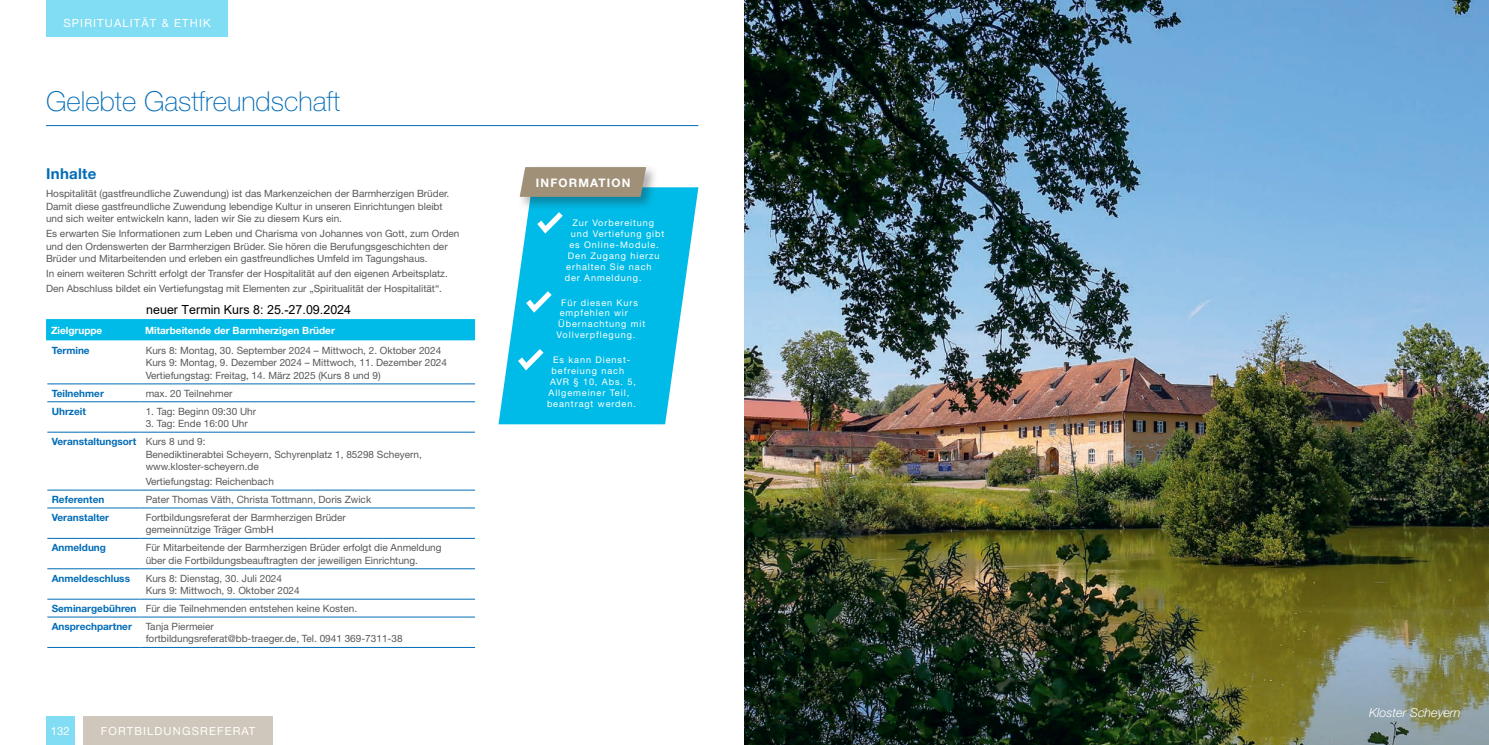
<style>
.page{position:relative;width:1489px;height:745px;background:#fff}
.page>*{position:absolute;margin:0;border:0;box-sizing:border-box;transform-origin:0 0}
.t1{font:100 27.5px "Helvetica Neue";color:#006cb7}
.t2{font:700 15px "Helvetica Neue";letter-spacing:.02em;color:#006cb7}
.t3{font:12.5px "Arial";color:#000}
.t4{font:italic 300 12.5px "Helvetica Neue";color:#fff}
.t5{font:700 11.75px "Helvetica Neue";letter-spacing:.1em;color:#fff}
.t6{font:11.25px "Helvetica Neue";letter-spacing:.1em;color:#fff}
.t7{font:10px/12.5px "Helvetica Neue";color:#57585a}
.t8{font:700 10px "Helvetica Neue";color:#006cb7}
.t9{font:700 10px "Helvetica Neue";color:#fff}
.t10{font:9.12px "Helvetica Neue";letter-spacing:.1em;color:#fff}
.s1{font-weight:700;color:#006cb7}
</style>
<div class="page">
<div style="left:83px;top:716px;width:190px;height:28px;background:#cfc7bb"></div>
<div style="left:46px;top:716px;width:29px;height:28px;background:#80ddf3"></div>
<div style="left:46px;top:0;width:182px;height:37px;background:#80ddf3"></div>
<hr style="left:46px;top:125px;width:652px;height:1px;background:#006cb7">
<div style="left:46px;top:319px;width:429px;height:21px;background:#00bbe7"></div>
<hr style="left:47px;top:383px;width:94px;height:1px;background:#006cb7">
<hr style="left:141px;top:383px;width:334px;height:1px;background:#006cb7">
<hr style="left:47px;top:401px;width:94px;height:1px;background:#006cb7">
<hr style="left:141px;top:401px;width:334px;height:1px;background:#006cb7">
<hr style="left:47px;top:431px;width:94px;height:1px;background:#006cb7">
<hr style="left:141px;top:431px;width:334px;height:1px;background:#006cb7">
<hr style="left:47px;top:489px;width:94px;height:1px;background:#006cb7">
<hr style="left:141px;top:489px;width:334px;height:1px;background:#006cb7">
<hr style="left:47px;top:507px;width:94px;height:1px;background:#006cb7">
<hr style="left:141px;top:507px;width:334px;height:1px;background:#006cb7">
<hr style="left:47px;top:537px;width:94px;height:1px;background:#006cb7">
<hr style="left:141px;top:537px;width:334px;height:1px;background:#006cb7">
<hr style="left:47px;top:568px;width:94px;height:1px;background:#006cb7">
<hr style="left:141px;top:568px;width:334px;height:1px;background:#006cb7">
<hr style="left:47px;top:598px;width:94px;height:1px;background:#006cb7">
<hr style="left:141px;top:598px;width:334px;height:1px;background:#006cb7">
<hr style="left:47px;top:616px;width:94px;height:1px;background:#006cb7">
<hr style="left:141px;top:616px;width:334px;height:1px;background:#006cb7">
<hr style="left:47px;top:646px;width:94px;height:1px;background:#006cb7">
<hr style="left:141px;top:646px;width:334px;height:1px;background:#006cb7">
<img style="left:744px;top:0;width:744px;height:744px">
<svg style="left:498px;top:187px;width:200px;height:237px;fill:#00bbe7"></svg>
<svg style="left:532px;top:210px;width:36px;height:27px"></svg>
<svg style="left:521px;top:285px;width:36px;height:31px"></svg>
<svg style="left:512px;top:343px;width:37px;height:31px"></svg>
<div style="left:517px;top:164px;width:142px;height:46px;background:#231f20;opacity:.35"></div>
<svg style="left:519px;top:167px;width:127px;height:30px"></svg>
<p class="t6" style="left:63px;top:16px;width:149px">SPIRITUALITÄT &amp; ETHIK</p>
<h1 class="t1" style="left:46px;top:86px;width:296px">Gelebte Gastfreundschaft</h1>
<h2 class="t2" style="left:46px;top:164px;width:52px">Inhalte</h2>
<p class="t7" style="left:46px;top:187px;width:404px">Hospitalität (gastfreundliche Zuwendung) ist das Markenzeichen der Barmherzigen Brüder.<br>Damit diese gastfreundliche Zuwendung lebendige Kultur in unseren Einrichtungen bleibt und sich weiter entwickeln kann, laden wir Sie zu diesem Kurs ein.</p>
<p class="t7" style="left:46px;top:227px;width:415px">Es erwarten Sie Informationen zum Leben und Charisma von Johannes von Gott, zum Orden und den Ordenswerten der Barmherzigen Brüder. Sie hören die Berufungsgeschichten der<br>Brüder und Mitarbeitenden und erleben ein gastfreundliches Umfeld im Tagungshaus.</p>
<p class="t7" style="left:46px;top:266px;width:403px;line-height:15px">In einem weiteren Schritt erfolgt der Transfer der Hospitalität auf den eigenen Arbeitsplatz.<br>Den Abschluss bildet ein Vertiefungstag mit Elementen zur „Spiritualität der Hospitalität“.</p>
<p class="t9" style="left:51px;top:323px;width:53px">Zielgruppe</p>
<p class="t9" style="left:145px;top:323px;width:191px">Mitarbeitende der Barmherzigen Brüder</p>
<p class="t8" style="left:52px;top:344px;width:39px">Termine</p>
<p class="t7" style="left:146px;top:343px;width:303px">Kurs 8: Montag, 30. September 2024 – Mittwoch, 2. Oktober 2024<br>Kurs 9: Montag, 9. Dezember 2024 – Mittwoch, 11. Dezember 2024<br>Vertiefungstag: Freitag, 14. März 2025 (Kurs 8 und 9)</p>
<p class="t8" style="left:52px;top:387px;width:54px">Teilnehmer</p>
<p class="t7" style="left:146px;top:386px;width:88px">max. 20 Teilnehmer</p>
<p class="t8" style="left:52px;top:404px;width:36px">Uhrzeit</p>
<p class="t7" style="left:146px;top:404px;width:112px">1. Tag: Beginn 09:30 Uhr</p>
<p class="t7" style="left:52px;top:414px;width:197px;line-height:17.9px;text-indent:94px">3. Tag: Ende 16:00 Uhr<br><span class="s1">Veranstaltungsort</span> Kurs 8 und 9:</p>
<p class="t7" style="left:146px;top:447px;width:278px">Benediktinerabtei Scheyern, Schyrenplatz 1, 85298 Scheyern, www.kloster-scheyern.de</p>
<p class="t7" style="left:146px;top:475px;width:130px">Vertiefungstag: Reichenbach</p>
<p class="t8" style="left:52px;top:493px;width:54px">Referenten</p>
<p class="t7" style="left:146px;top:492px;width:227px">Pater Thomas Väth, Christa Tottmann, Doris Zwick</p>
<p class="t8" style="left:52px;top:510px;width:59px">Veranstalter</p>
<p class="t7" style="left:146px;top:510px;width:202px">Fortbildungsreferat der Barmherzigen Brüder gemeinnützige Träger GmbH</p>
<p class="t8" style="left:52px;top:541px;width:56px">Anmeldung</p>
<p class="t7" style="left:146px;top:541px;width:297px">Für Mitarbeitende der Barmherzigen Brüder erfolgt die Anmeldung über die Fortbildungsbeauftragten der jeweiligen Einrichtung.</p>
<p class="t8" style="left:52px;top:571px;width:80px">Anmeldeschluss</p>
<p class="t7" style="left:146px;top:571px;width:155px">Kurs 8: Dienstag, 30. Juli 2024<br>Kurs 9: Mittwoch, 9. Oktober 2024</p>
<p class="t7" style="left:52px;top:599px;width:307px;line-height:17.9px"><span class="s1">Seminargebühren</span> Für die Teilnehmenden entstehen keine Kosten.<br><span class="s1">Ansprechpartner</span></p>
<p class="t3" style="left:146px;top:301px;width:206px">neuer Termin Kurs 8: 25.-27.09.2024</p>
<p class="t7" style="left:146px;top:619px;width:258px">Tanja Piermeier<br>fortbildungsreferat@bb-traeger.de, Tel. 0941 369-7311-38</p>
<p class="t6" style="left:51px;top:723px;width:20px">132</p>
<p class="t6" style="left:101px;top:724px;width:156px">FORTBILDUNGSREFERAT</p>
<p class="t5" style="left:536px;top:175px;width:96px">INFORMATION</p>
<p class="t10" style="left:572px;top:217px;width:83px">Zur Vorbereitung</p>
<p class="t10" style="left:571px;top:228px;width:95px">und Vertiefung gibt</p>
<p class="t10" style="left:569px;top:239px;width:91px">es Online-Module.</p>
<p class="t10" style="left:568px;top:250px;width:93px">Den Zugang hierzu</p>
<p class="t10" style="left:566px;top:261px;width:87px">erhalten Sie nach</p>
<p class="t10" style="left:564px;top:272px;width:78px">der Anmeldung.</p>
<p class="t10" style="left:561px;top:296px;width:78px">Für diesen Kurs</p>
<p class="t10" style="left:559px;top:307px;width:70px">empfehlen wir</p>
<p class="t10" style="left:558px;top:318px;width:89px">Übernachtung mit</p>
<p class="t10" style="left:556px;top:329px;width:80px">Vollverpflegung.</p>
<p class="t10" style="left:553px;top:354px;width:79px">Es kann Dienst-</p>
<p class="t10" style="left:551px;top:365px;width:74px">befreiung nach</p>
<p class="t10" style="left:550px;top:376px;width:87px">AVR § 10, Abs. 5,</p>
<p class="t10" style="left:548px;top:387px;width:82px">Allgemeiner Teil,</p>
<p class="t10" style="left:547px;top:398px;width:90px">beantragt werden.</p>
<p class="t4" style="left:1368px;top:704px;width:93px">Kloster Scheyern</p>
</div>
